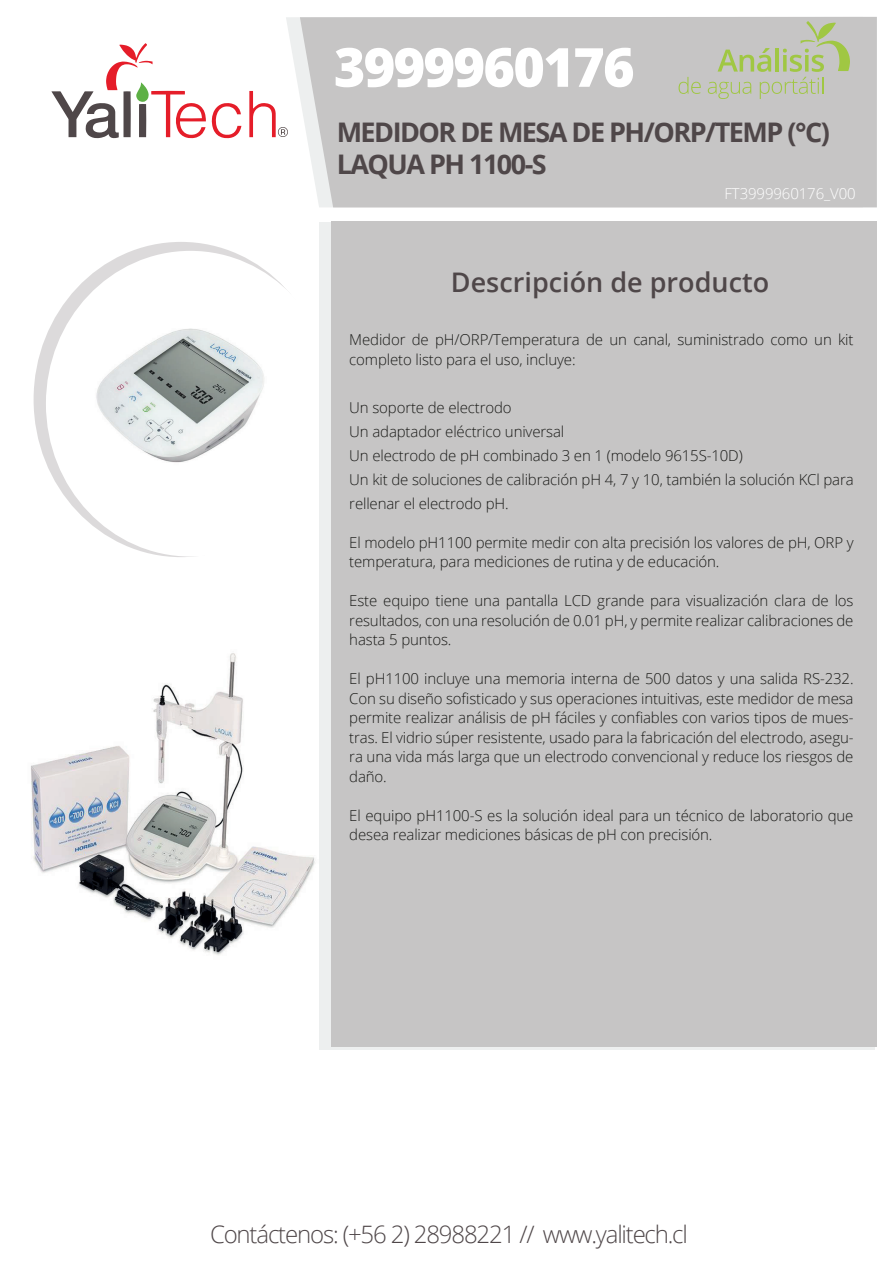
<style>
.page{position:relative;width:893px;height:1263px;background:#fff}
.page>*{position:absolute;margin:0;border:0;box-sizing:border-box;transform-origin:0 0}
.t1{font:800 54px "Open Sans";letter-spacing:-.03em;color:#fff}
.t2{font:700 27px/32.4px "Open Sans";letter-spacing:-.055em;color:#4f4749}
.t3{font:600 27px "Open Sans";color:#4f4749}
.t4{font:300 24px "Open Sans";letter-spacing:-.05em;color:#4f4749}
.t5{font:300 15px/19.5px "Open Sans";letter-spacing:-.01em;color:#1b1b19}
.t6{font:300 15px "Open Sans";letter-spacing:-.01em;color:#fff}
</style>
<div class="page">
<svg style="left:286px;top:17px;width:14px;height:78px"></svg>
<div style="left:300px;top:17px;width:577px;height:190px;background:#c6c5c5"></div>
<svg style="left:212px;top:103px;width:29px;height:35px"></svg>
<svg style="left:51px;top:43px;width:155px;height:95px"></svg>
<svg style="left:249px;top:91px;width:39px;height:46px"></svg>
<svg style="left:679px;top:77px;width:22px;height:17px"></svg>
<svg style="left:708px;top:21px;width:142px;height:78px;background:#bfc5af"></svg>
<img style="left:31px;top:653px;width:284px;height:303px">
<svg style="left:46px;top:251px;width:241px;height:305px"></svg>
<img style="left:71px;top:322px;width:216px;height:159px">
<div style="left:319px;top:222px;width:555px;height:827px;background:#edefef"></div>
<div style="left:331px;top:222px;width:545px;height:825px;background:#c6c5c5"></div>
<h1 class="t1" style="left:334px;top:26px;width:302px">3999960176</h1>
<h2 class="t2" style="left:337px;top:115px;width:495px">MEDIDOR DE MESA DE PH/ORP/TEMP (°C)<br>LAQUA PH 1100-S</h2>
<p class="t6" style="left:725px;top:183px;width:133px">FT3999960176_V00</p>
<h2 class="t3" style="left:451px;top:264px;width:320px">Descripción de producto</h2>
<p class="t5" style="left:349px;top:329px;width:506px">Medidor de pH/ORP/Temperatura de un canal, suministrado como un kit completo listo para el uso, incluye:</p>
<p class="t5" style="left:349px;top:395px;width:506px;line-height:24px">Un soporte de electrodo<br>Un adaptador eléctrico universal<br>Un electrodo de pH combinado 3 en 1 (modelo 9615S-10D)<br>Un kit de soluciones de calibración pH 4, 7 y 10, también la solución KCl para rellenar el electrodo pH.</p>
<p class="t5" style="left:349px;top:532px;width:506px">El modelo pH1100 permite medir con alta precisión los valores de pH, ORP y temperatura, para mediciones de rutina y de educación.</p>
<p class="t5" style="left:349px;top:590px;width:506px;text-align:justify">Este equipo tiene una pantalla LCD grande para visualización clara de los resultados, con una resolución de 0.01 pH, y permite realizar calibraciones de hasta 5 puntos.</p>
<p class="t5" style="left:349px;top:668px;width:506px;text-align:justify">El pH1100 incluye una memoria interna de 500 datos y una salida RS-232.<br>Con su diseño sofisticado y sus operaciones intuitivas, este medidor de mesa permite realizar análisis de pH fáciles y confiables con varios tipos de mues&shy;tras. El vidrio súper resistente, usado para la fabricación del electrodo, asegu&shy;ra una vida más larga que un electrodo convencional y reduce los riesgos de daño.</p>
<p class="t5" style="left:349px;top:805px;width:506px">El equipo pH1100-S es la solución ideal para un técnico de laboratorio que desea realizar mediciones básicas de pH con precisión.</p>
<h3 class="t4" style="left:210px;top:1218px;width:479px">Contáctenos: (+56 2) 28988221 // www.yalitech.cl</h3>
</div>
